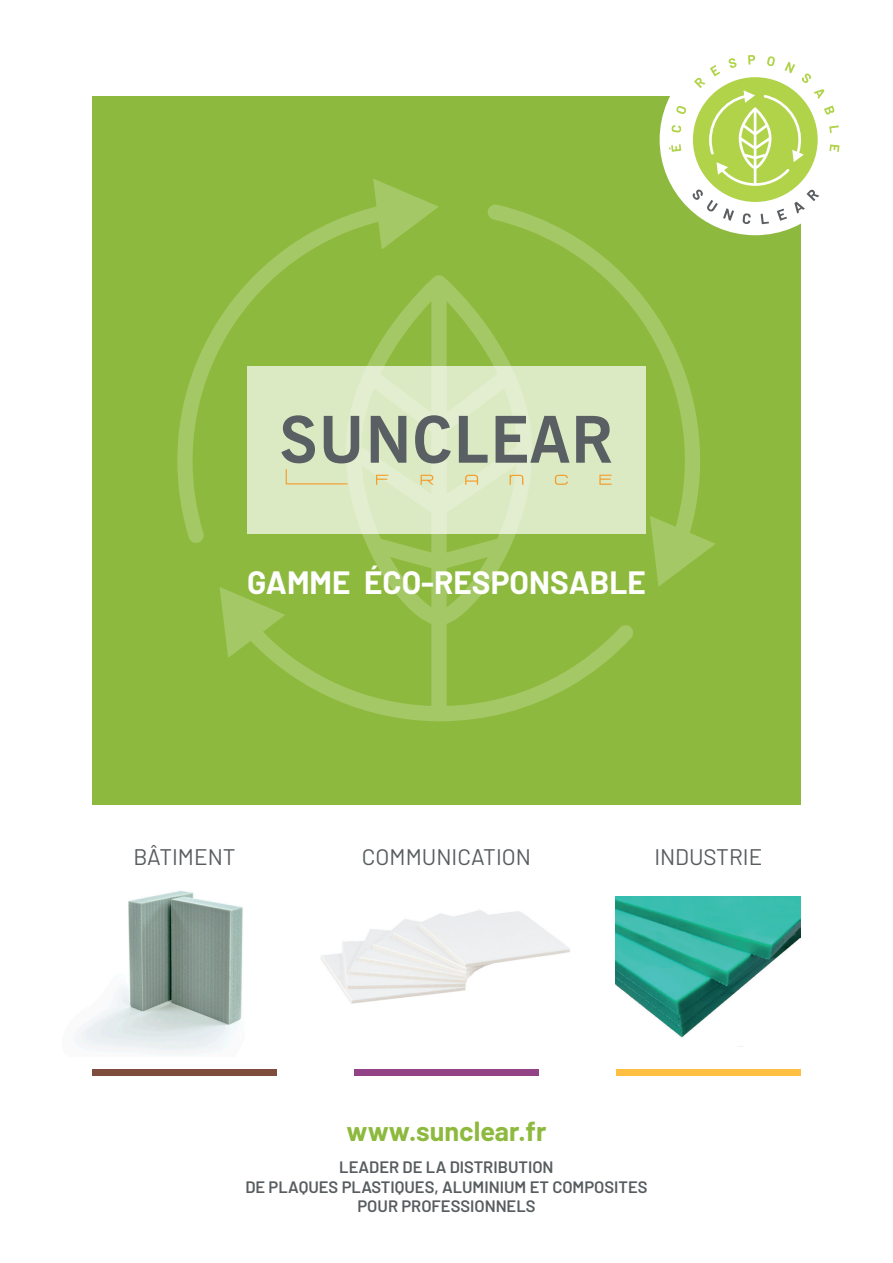
<style>
.page{position:relative;width:893px;height:1263px;background:#fff}
.page>*{position:absolute;margin:0;border:0;box-sizing:border-box;transform-origin:0 0}
.t1{font:700 31.5px "Barlow";color:#fff}
.t2{font:700 27px "Barlow";color:#8dba3e}
.t3{font:22.5px "Barlow";color:#575c5f}
.t4{font:600 16.5px "Barlow";color:#575c5f}
</style>
<div class="page">
<div style="left:92px;top:96px;width:709px;height:708px;background:#8dba3e"></div>
<svg style="left:177px;top:179px;width:262px;height:364px"></svg>
<svg style="left:220px;top:275px;width:413px;height:446px"></svg>
<svg style="left:487px;top:204px;width:236px;height:383px"></svg>
<div style="left:247px;top:366px;width:399px;height:168px;background:#dceac4"></div>
<svg style="left:376px;top:475px;width:12px;height:10px"></svg>
<svg style="left:421px;top:475px;width:13px;height:10px"></svg>
<svg style="left:465px;top:475px;width:13px;height:10px"></svg>
<svg style="left:510px;top:475px;width:13px;height:10px"></svg>
<svg style="left:555px;top:475px;width:13px;height:10px"></svg>
<svg style="left:599px;top:475px;width:13px;height:10px"></svg>
<svg style="left:371px;top:416px;width:35px;height:47px"></svg>
<svg style="left:415px;top:415px;width:36px;height:48px"></svg>
<svg style="left:459px;top:416px;width:29px;height:47px"></svg>
<svg style="left:496px;top:416px;width:73px;height:47px"></svg>
<svg style="left:576px;top:416px;width:35px;height:47px"></svg>
<svg style="left:281px;top:415px;width:78px;height:70px"></svg>
<img style="left:74px;top:891px;width:169px;height:165px">
<img style="left:320px;top:910px;width:250px;height:94px">
<img style="left:616px;top:896px;width:185px;height:142px">
<div style="left:92px;top:1069px;width:185px;height:6px;background:#7f4d3d"></div>
<div style="left:354px;top:1069px;width:185px;height:6px;background:#924385"></div>
<div style="left:616px;top:1069px;width:185px;height:6px;background:#febf43"></div>
<div style="left:660px;top:44px;width:191px;height:191px;background:#fff;border-radius:50%"></div>
<svg style="left:669px;top:144px;width:12px;height:8px"></svg>
<svg style="left:671px;top:125px;width:10px;height:8px"></svg>
<svg style="left:676px;top:106px;width:10px;height:8px"></svg>
<svg style="left:693px;top:55px;width:146px;height:169px"></svg>
<p class="t1" style="left:247px;top:560px;width:400px">GAMME ÉCO-RESPONSABLE</p>
<p class="t3" style="left:134px;top:841px;width:104px">BÂTIMENT</p>
<p class="t3" style="left:362px;top:841px;width:171px">COMMUNICATION</p>
<p class="t3" style="left:654px;top:841px;width:109px">INDUSTRIE</p>
<p class="t2" style="left:347px;top:1111px;width:201px">www.sunclear.fr</p>
<p class="t4" style="left:339px;top:1155px;width:216px">LEADER DE LA DISTRIBUTION</p>
<p class="t4" style="left:245px;top:1175px;width:404px">DE PLAQUES PLASTIQUES, ALUMINIUM ET COMPOSITES</p>
<p class="t4" style="left:357px;top:1194px;width:180px">POUR PROFESSIONNELS</p>
</div>
